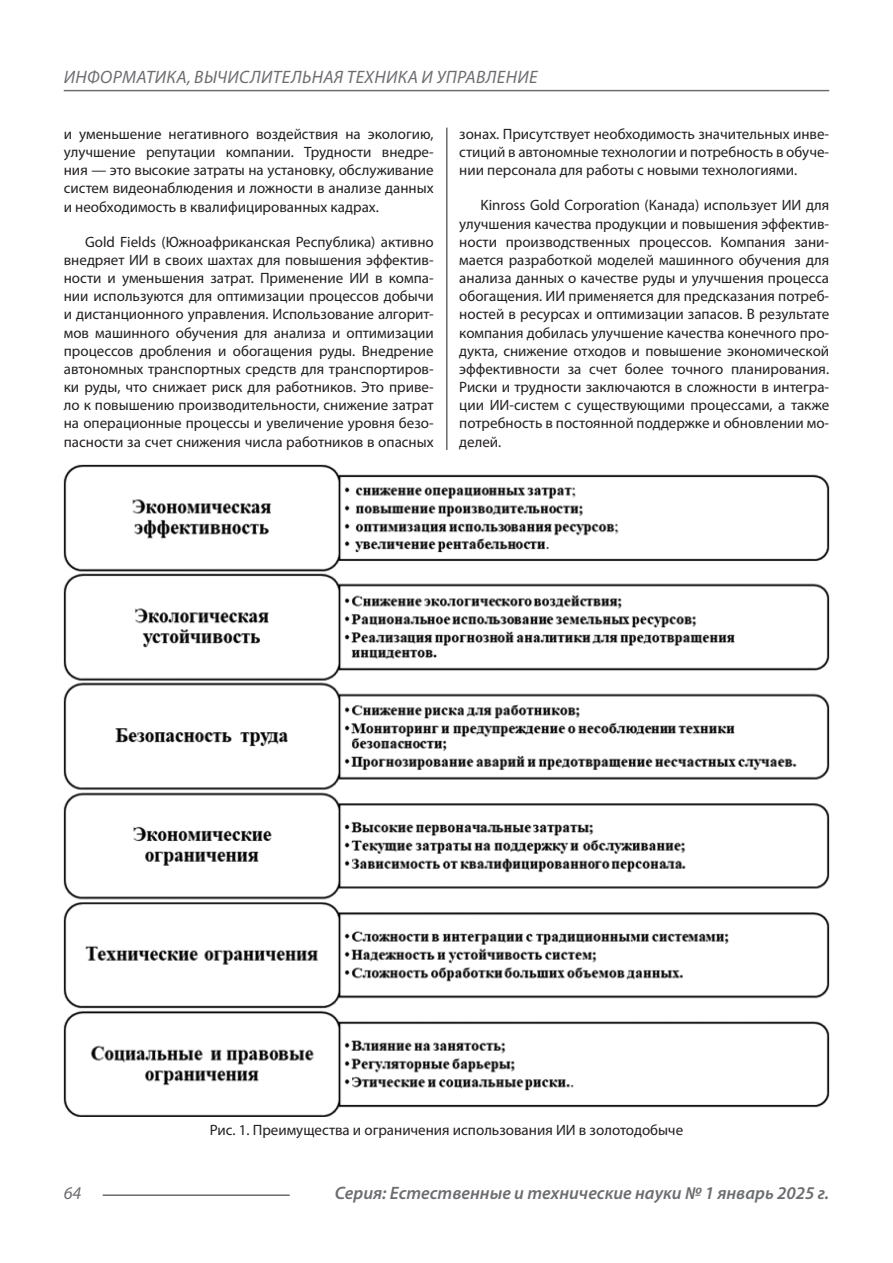
<style>
.page{position:relative;width:893px;height:1263px;background:#fff}
.page>*{position:absolute;margin:0;border:0;box-sizing:border-box;transform-origin:0 0}
.t1{font:italic 600 18px "Myriad Pro";color:#6c6d70}
.t2{font:italic 18px "Myriad Pro";letter-spacing:.02em;color:#6c6d70}
.Статья_текст{font:15px/18.1px "Myriad Pro";color:#231f20;text-align:justify}
</style>
<div class="page">
<hr style="left:446px;top:128px;width:1px;height:1007px;background:#231f20">
<hr style="left:103px;top:1194px;width:187px;height:2px;background:#6c6d70">
<hr style="left:64px;top:90px;width:765px;height:1px;background:#6c6d70">
<div style="left:442px;top:450px;width:11px;height:15px;background:#fff"></div>
<img style="left:64px;top:465px;width:765px;height:652px">
<p class="t2" style="left:64px;top:66px;width:475px">ИНФОРМАТИКА, ВЫЧИСЛИТЕЛЬНАЯ ТЕХНИКА И УПРАВЛЕНИЕ</p>
<p class="Статья_текст" style="left:64px;top:124px;width:371px">и уменьшение негативного воздействия на экологию, улучшение репутации компании. Трудности внедре&shy;ния — это высокие затраты на установку, обслуживание систем видеонаблюдения и ложности в анализе данных и необходимость в квалифицированных кадрах.</p>
<p class="Статья_текст" style="left:64px;top:232px;width:371px;text-indent:21px">Gold Fields (Южноафриканская Республика) активно внедряет ИИ в своих шахтах для повышения эффектив&shy;ности и уменьшения затрат. Применение ИИ в компа&shy;нии используются для оптимизации процессов добычи и дистанционного управления. Использование алгорит&shy;мов машинного обучения для анализа и оптимизации процессов дробления и обогащения руды. Внедрение автономных транспортных средств для транспортиров&shy;ки руды, что снижает риск для работников. Это приве&shy;ло к повышению производительности, снижение затрат на операционные процессы и увеличение уровня безо&shy;пасности за счет снижения числа работников в опасных</p>
<p class="Статья_текст" style="left:459px;top:124px;width:371px">зонах. Присутствует необходимость значительных инве&shy;стиций в автономные технологии и потребность в обуче&shy;нии персонала для работы с новыми технологиями.</p>
<p class="Статья_текст" style="left:459px;top:196px;width:371px;text-indent:21px">Kinross Gold Corporation (Канада) использует ИИ для улучшения качества продукции и повышения эффектив&shy;ности производственных процессов. Компания зани&shy;мается разработкой моделей машинного обучения для анализа данных о качестве руды и улучшения процесса обогащения. ИИ применяется для предсказания потреб&shy;ностей в ресурсах и оптимизации запасов. В результате компания добилась улучшение качества конечного про&shy;дукта, снижение отходов и повышение экономической эффективности за счет более точного планирования.<br>Риски и трудности заключаются в сложности в интегра&shy;ции ИИ-систем с существующими процессами, а также потребность в постоянной поддержке и обновлении мо&shy;делей.</p>
<p class="Статья_текст" style="left:210px;top:1121px;width:475px">Рис. 1. Преимущества и ограничения использования ИИ в золотодобыче</p>
<p class="t2" style="left:64px;top:1182px;width:19px">64</p>
<p class="t1" style="left:335px;top:1182px;width:496px">Серия: Естественные и технические науки № 1 январь 2025 г.</p>
</div>
